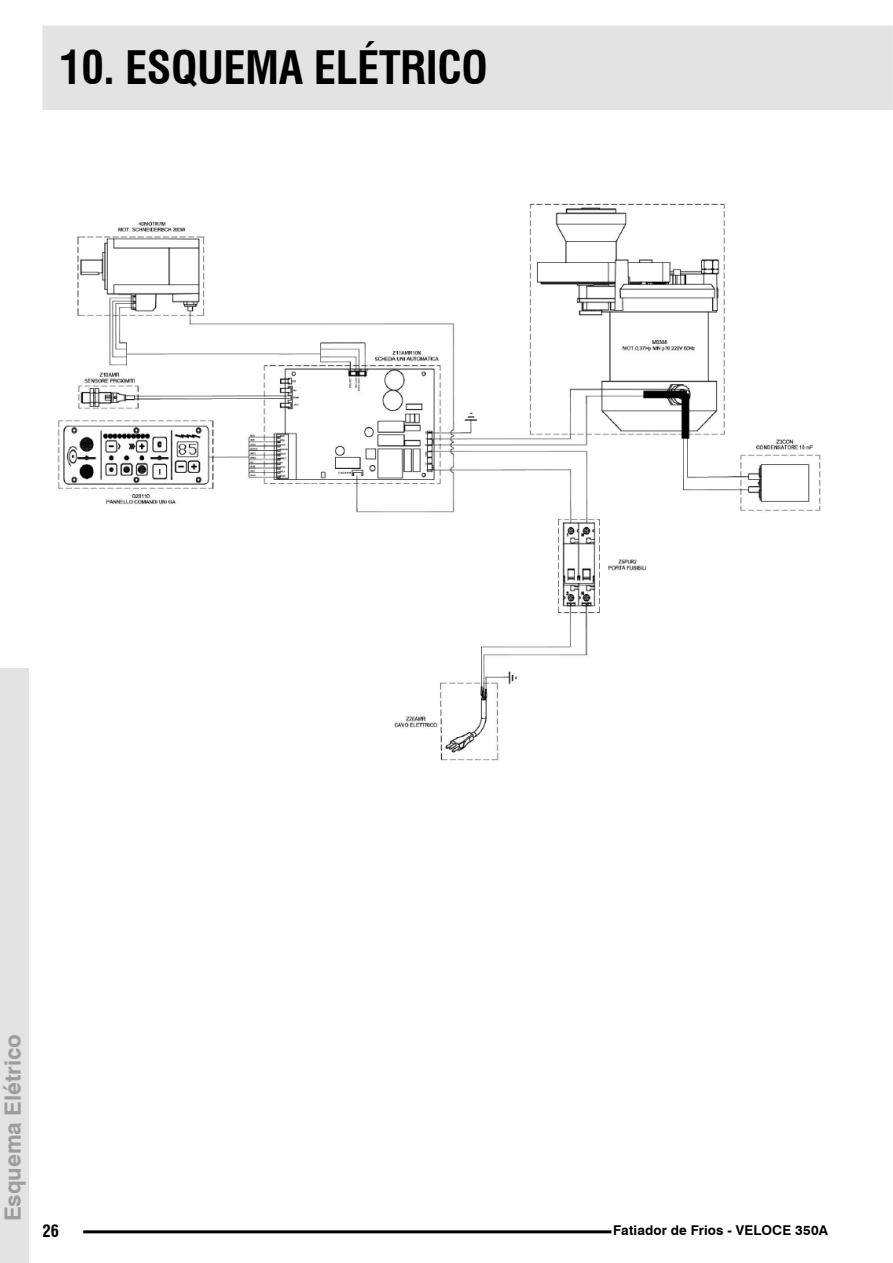
<style>
.page{position:relative;width:893px;height:1263px;background:#fff}
.page>*{position:absolute;margin:0;border:0;box-sizing:border-box;transform-origin:0 0}
.t1{font:700 condensed 45px "Swiss 721 BT";letter-spacing:-.01em;color:#000}
.t2{font:700 22.5px "Swiss 721 BT";color:#9d9d9c}
.t3{font:700 condensed 16.5px "Swiss 721 BT";color:#000}
.t4{font:700 13.5px "Swiss 721 BT";letter-spacing:.01em;color:#000}
</style>
<div class="page">
<div style="left:43px;top:26px;width:850px;height:84px;background:#e3e3e3"></div>
<hr style="left:83px;top:1230px;width:528px;height:3px;background:#000">
<div style="left:0;top:668px;width:29px;height:595px;background:#e3e3e3"></div>
<img style="left:57px;top:203px;width:764px;height:559px">
<h1 class="t1" style="left:59px;top:41px;width:430px">10. ESQUEMA ELÉTRICO</h1>
<h2 class="t2" style="left:-3px;top:1221px;width:189px;rotate:-90deg">Esquema Elétrico</h2>
<p class="t3" style="left:43px;top:1221px;width:18px">26</p>
<p class="t4" style="left:613px;top:1221px;width:216px">Fatiador de Frios - VELOCE 350A</p>
</div>
